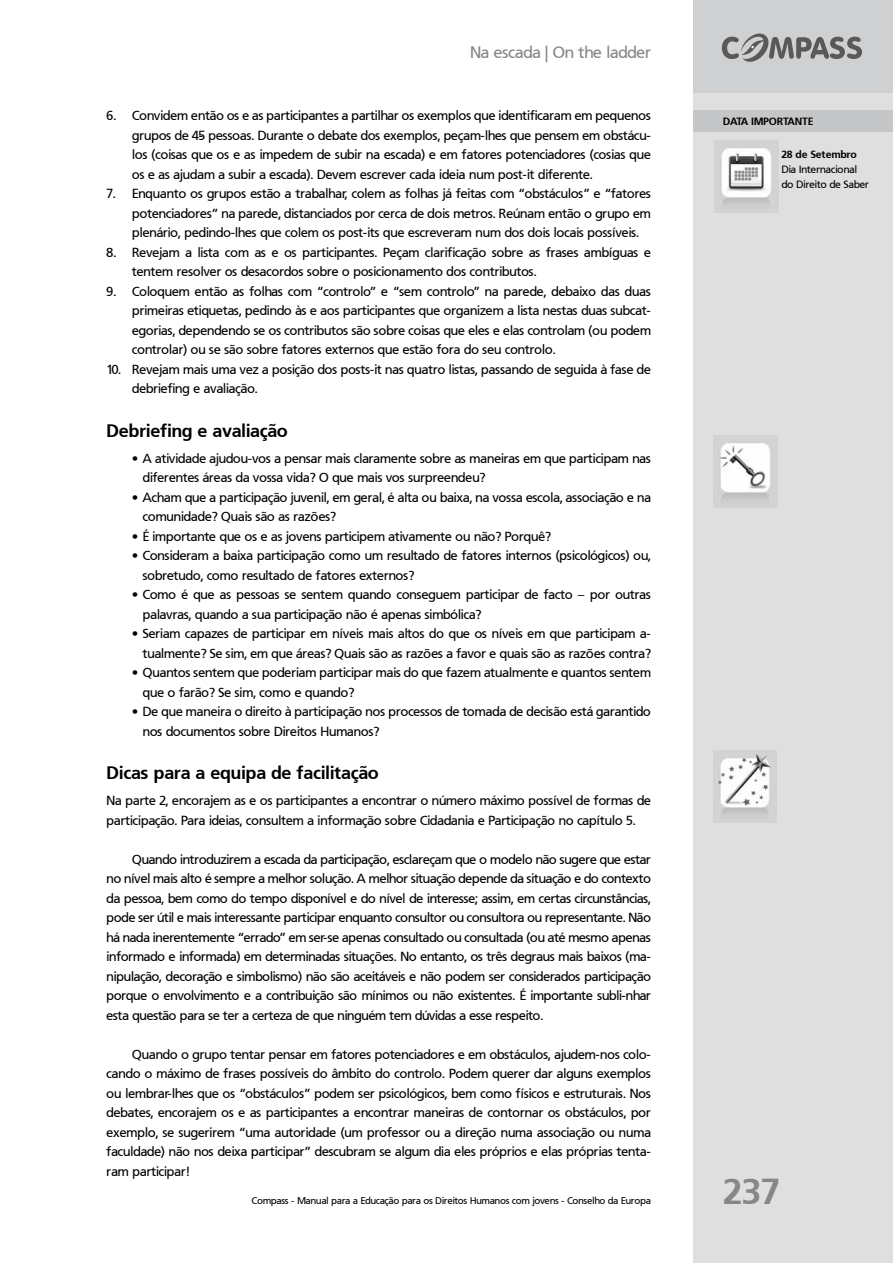
<style>
.page{position:relative;width:893px;height:1263px;background:#fff}
.page>*{position:absolute;margin:0;border:0;box-sizing:border-box;transform-origin:0 0}
.t1{font:700 36px "Frutiger PFL";color:#868789}
.t2{font:700 18px "Frutiger PFL";color:#000}
.t3{font:16.5px "Frutiger PFL";color:#868789}
.t4{font:13.2px/19.5px "Frutiger PFL";color:#000}
.t5{font:10.5px/15px "Frutiger PFL";color:#000}
.t6{font:700 10.5px "Frutiger PFL";color:#000}
.t7{font:9.75px "Frutiger PFL";color:#000}
.s1{font-family:"Frutiger LT Std"}
</style>
<div class="page">
<div style="left:693px;top:0;width:200px;height:1263px;background:#dfdfe0"></div>
<div style="left:693px;top:0;width:200px;height:93px;background:#cfd0d1"></div>
<svg style="left:722px;top:33px;width:140px;height:29px"></svg>
<div style="left:693px;top:111px;width:200px;height:21px;background:#c5c6c8"></div>
<img style="left:714px;top:140px;width:64px;height:72px">
<img style="left:713px;top:435px;width:64px;height:72px">
<img style="left:713px;top:750px;width:64px;height:72px">
<p class="t3" style="left:470px;top:42px;width:182px">Na escada | On the ladder</p>
<p class="t4" style="left:132px;top:106px;width:520px;text-align:justify;text-indent:-26px">6. Convidem então os e as participantes a partilhar os exemplos que identificaram em pequenos grupos de 4-5 pessoas. Durante o debate dos exemplos, peçam-lhes que pensem em obstácu&shy;los (coisas que os e as impedem de subir na escada) e em fatores potenciadores (cosias que os e as ajudam a subir a escada). Devem escrever cada ideia num post-it diferente.</p>
<p class="t4" style="left:132px;top:184px;width:520px;text-align:justify;text-indent:-26px">7. Enquanto os grupos estão a trabalhar, colem as folhas já feitas com “obstáculos” e “fatores potenciadores” na parede, distanciados por cerca de dois metros. Reúnam então o grupo em plenário, pedindo-lhes que colem os post-its que escreveram num dos dois locais possíveis.</p>
<p class="t4" style="left:132px;top:243px;width:520px;text-indent:-26px">8. Revejam a lista com as e os participantes. Peçam clarificação sobre as frases ambíguas e tentem resolver os desacordos sobre o posicionamento dos contributos.</p>
<p class="t4" style="left:132px;top:282px;width:520px;text-align:justify;text-indent:-26px">9. Coloquem então as folhas com “controlo” e “sem controlo” na parede, debaixo das duas primeiras etiquetas, pedindo às e aos participantes que organizem a lista nestas duas subcat&shy;egorias, dependendo se os contributos são sobre coisas que eles e elas controlam (ou podem controlar) ou se são sobre fatores externos que estão fora do seu controlo.</p>
<p class="t4" style="left:132px;top:360px;width:520px;text-indent:-26px">10. Revejam mais uma vez a posição dos posts-it nas quatro listas, passando de seguida à fase de debriefing e avaliação.</p>
<h2 class="t2" style="left:106px;top:419px;width:183px">Debriefing e avaliação</h2>
<p class="t4" style="left:142px;top:449px;width:510px;text-indent:-11px">• A atividade ajudou-vos a pensar mais claramente sobre as maneiras em que participam nas diferentes áreas da vossa vida? O que mais vos surpreendeu?</p>
<p class="t4" style="left:142px;top:488px;width:510px;text-indent:-11px">• Acham que a participação juvenil, em geral, é alta ou baixa, na vossa escola, associação e na comunidade? Quais são as raz<span class="s1">õ</span>es?</p>
<p class="t4" style="left:132px;top:527px;width:420px">• É importante que os e as jovens participem ativamente ou não? Porquê?</p>
<p class="t4" style="left:142px;top:546px;width:510px;text-indent:-11px">• Consideram a baixa participação como um resultado de fatores internos (psicológicos) ou, sobretudo, como resultado de fatores externos?</p>
<p class="t4" style="left:142px;top:585px;width:510px;text-indent:-11px">• Como é que as pessoas se sentem quando conseguem participar de facto – por outras palavras, quando a sua participação não é apenas simbólica?</p>
<p class="t4" style="left:132px;top:624px;width:520px;text-align:right">• Seriam capazes de participar em níveis mais altos do que os níveis em que participam a&shy;tualmente? Se sim, em que áreas? Quais são as raz<span class="s1">õ</span>es a favor e quais são as raz<span class="s1">õ</span>es contra?</p>
<p class="t4" style="left:142px;top:663px;width:510px;text-indent:-11px">• Quantos sentem que poderiam participar mais do que fazem atualmente e quantos sentem que o farão? Se sim, como e quando?</p>
<p class="t4" style="left:142px;top:702px;width:510px;text-indent:-11px">• De que maneira o direito à participação nos processos de tomada de decisão está garantido nos documentos sobre Direitos Humanos?</p>
<h2 class="t2" style="left:106px;top:761px;width:274px">Dicas para a equipa de facilitação</h2>
<p class="t4" style="left:106px;top:791px;width:546px">Na parte 2, encorajem as e os participantes a encontrar o número máximo possível de formas de participação. Para ideias, consultem a informação sobre Cidadania e Participação no capítulo 5.</p>
<p class="t4" style="left:106px;top:849px;width:546px;text-align:justify;text-indent:26px">Quando introduzirem a escada da participação, esclareçam que o modelo não sugere que estar no nível mais alto é sempre a melhor solução. A melhor situação depende da situação e do contexto da pessoa, bem como do tempo disponível e do nível de interesse; assim, em certas circunstâncias, pode ser útil e mais interessante participar enquanto consultor ou consultora ou representante. Não há nada inerentemente “errado” em ser-se apenas consultado ou consultada (ou até mesmo apenas informado e informada) em determinadas situaç<span class="s1">õ</span>es. No entanto, os três degraus mais baixos (ma&shy;nipulação, decoração e simbolismo) não são aceitáveis e não podem ser considerados participação porque o envolvimento e a contribuição são mínimos ou não existentes. É importante subli-nhar esta questão para se ter a certeza de que ninguém tem dúvidas a esse respeito.</p>
<p class="t4" style="left:106px;top:1044px;width:546px;text-align:justify;text-indent:26px">Quando o grupo tentar pensar em fatores potenciadores e em obstáculos, ajudem-nos colo&shy;cando o máximo de frases possíveis do âmbito do controlo. Podem querer dar alguns exemplos ou lembrar-lhes que os “obstáculos” podem ser psicológicos, bem como físicos e estruturais. Nos debates, encorajem os e as participantes a encontrar maneiras de contornar os obstáculos, por exemplo, se sugerirem “uma autoridade (um professor ou a direção numa associação ou numa faculdade) não nos deixa participar” descubram se algum dia eles próprios e elas próprias tenta&shy;ram participar!</p>
<p class="t7" style="left:252px;top:1194px;width:400px">Compass - Manual para a Educação para os Direitos Humanos com jovens - Conselho da Europa</p>
<p class="t6" style="left:723px;top:115px;width:15px">Data</p>
<p class="t6" style="left:751px;top:115px;width:8px">importante</p>
<p class="t6" style="left:781px;top:148px;width:77px">28 de Setembro</p>
<p class="t5" style="left:781px;top:162px;width:89px">Dia Internacional do Direito de Saber</p>
<h1 class="t1" style="left:723px;top:1168px;width:57px">237</h1>
</div>
